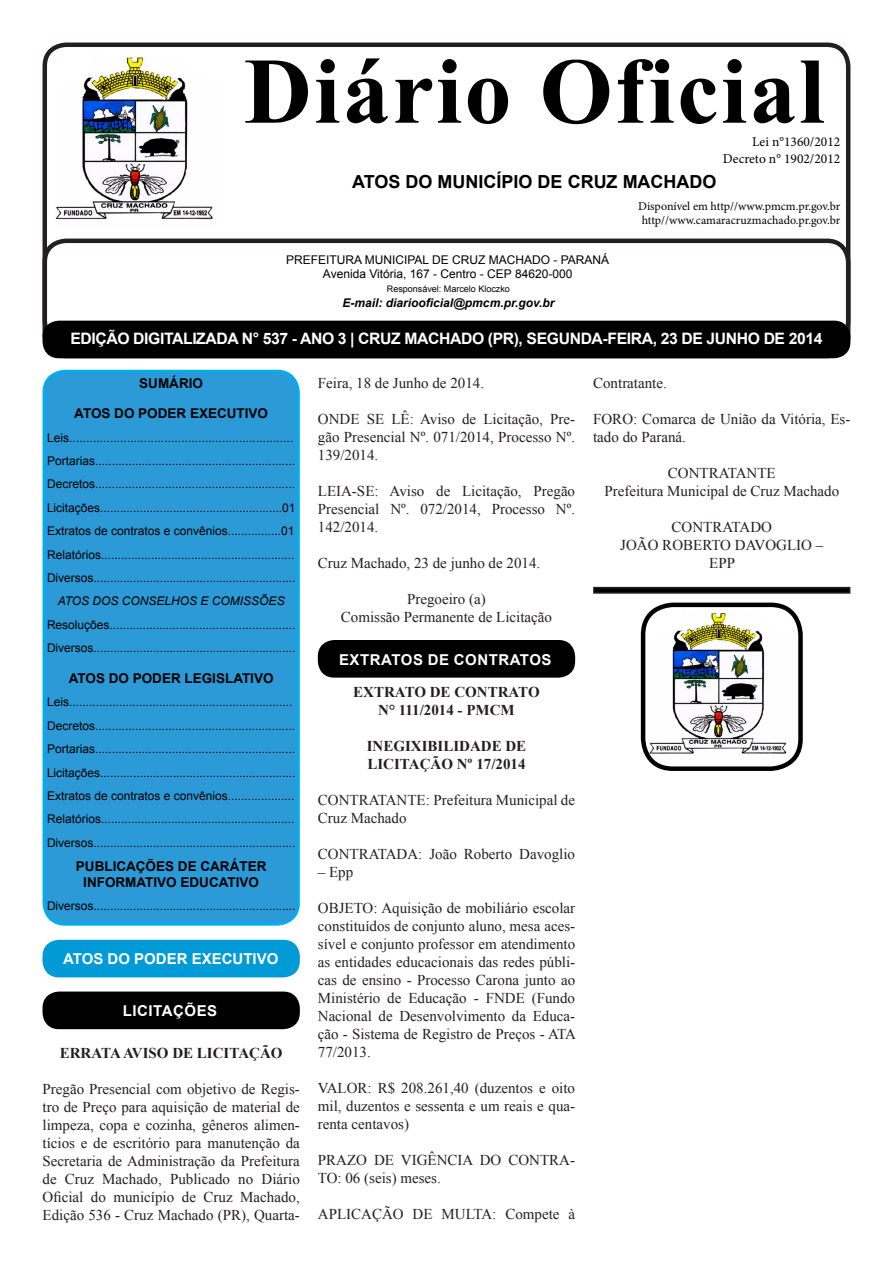
<style>
.page{position:relative;width:893px;height:1263px;background:#fff}
.page>*{position:absolute;margin:0;border:0;box-sizing:border-box;transform-origin:0 0}
.t1{font:700 93.9px "Times New Roman";letter-spacing:.025em;color:#000}
.t2{font:700 18px "Arial";color:#000}
.t3{font:700 15.75px "Arial";letter-spacing:-.025em;color:#fff}
.t4{font:15px/18px "Times New Roman";color:#231f20;text-align:justify}
.t5{font:700 15px "Times New Roman";color:#231f20}
.t6{font:700 15px "Arial";letter-spacing:.035em;color:#fff}
.t7{font:700 15px "Arial";letter-spacing:.015em;color:#fff}
.t8{font:700 13.5px "Arial";color:#000}
.t9{font:13.5px "Minion Pro";color:#000}
.t10{font:12px "Arial";color:#000}
.t11{font:12px "Minion Pro";letter-spacing:-.005em;color:#000}
.t12{font:italic 700 12px "Arial";color:#000}
.t13{font:italic 12px "Arial";color:#000}
.t14{font:9px "Arial";color:#000}
</style>
<div class="page">
<div style="left:43px;top:43px;width:807px;height:301px;border:4px solid #231f20;border-radius:21px"></div>
<div style="left:43px;top:239px;width:807px;height:119px;border:4px solid #231f20;border-radius:21px"></div>
<div style="left:44px;top:371px;width:254px;height:553px;background:#2b9ad6;border-radius:21px"></div>
<div style="left:43px;top:370px;width:257px;height:556px;border:3px solid #00aeef;border-radius:21px"></div>
<div style="left:43px;top:321px;width:807px;height:37px;background:#000;border-radius:16px"></div>
<img style="left:55px;top:55px;width:158px;height:165px">
<div style="left:43px;top:940px;width:257px;height:37px;background:#009bd6;border-radius:16px"></div>
<div style="left:43px;top:991px;width:257px;height:38px;background:#000;border-radius:16px"></div>
<div style="left:318px;top:640px;width:257px;height:38px;background:#000;border-radius:16px"></div>
<img style="left:646px;top:611px;width:152px;height:152px">
<div style="left:641px;top:603px;width:162px;height:168px;border:4px solid #000;border-radius:30px"></div>
<svg style="left:593px;top:586px;width:258px;height:8px;background:#333232"></svg>
<p class="t1" style="left:244px;top:24px;width:582px">Diário Oficial</p>
<p class="t9" style="left:752px;top:133px;width:90px">Lei n°1360/2012</p>
<p class="t9" style="left:723px;top:149px;width:119px">Decreto n° 1902/2012</p>
<p class="t2" style="left:352px;top:169px;width:366px">ATOS DO MUNICÍPIO DE CRUZ MACHADO</p>
<p class="t11" style="left:638px;top:198px;width:204px">Disponível em http//www.pmcm.pr.gov.br</p>
<p class="t11" style="left:642px;top:212px;width:200px">http//www.camaracruzmachado.pr.gov.br</p>
<p class="t10" style="left:286px;top:251px;width:325px">PREFEITURA MUNICIPAL DE CRUZ MACHADO - PARANÁ</p>
<p class="t10" style="left:323px;top:266px;width:251px">Avenida Vitória, 167 - Centro - CEP 84620-000</p>
<p class="t14" style="left:387px;top:282px;width:125px">Responsável: Marcelo Kloczko</p>
<p class="t12" style="left:343px;top:294px;width:213px">E-mail: diariooficial@pmcm.pr.gov.br</p>
<p class="t3" style="left:70px;top:327px;width:754px">EDIÇÃO DIGITALIZADA N° 537 - ANO 3 | CRUZ MACHADO (PR), SEGUNDA-FEIRA, 23 DE JUNHO DE 2014</p>
<p class="t8" style="left:139px;top:373px;width:65px">SUMÁRIO</p>
<p class="t8" style="left:74px;top:404px;width:195px">ATOS DO PODER EXECUTIVO</p>
<p class="t10" style="left:47px;top:429px;width:248px">Leis..................................................................</p>
<p class="t10" style="left:47px;top:453px;width:250px">Portarias............................................................</p>
<p class="t10" style="left:47px;top:476px;width:250px">Decretos............................................................</p>
<p class="t10" style="left:47px;top:499px;width:250px">Licitações.......................................................01</p>
<p class="t10" style="left:47px;top:523px;width:249px">Extratos de contratos e convênios................01</p>
<p class="t10" style="left:47px;top:546px;width:249px">Relatórios..........................................................</p>
<p class="t10" style="left:47px;top:570px;width:250px">Diversos.............................................................</p>
<p class="t13" style="left:58px;top:593px;width:228px">ATOS DOS CONSELHOS E COMISSÕES</p>
<p class="t10" style="left:47px;top:616px;width:250px">Resoluções........................................................</p>
<p class="t10" style="left:47px;top:640px;width:250px">Diversos.............................................................</p>
<p class="t8" style="left:69px;top:669px;width:206px">ATOS DO PODER LEGISLATIVO</p>
<p class="t10" style="left:47px;top:694px;width:247px">Leis...................................................................</p>
<p class="t10" style="left:47px;top:717px;width:250px">Decretos............................................................</p>
<p class="t10" style="left:47px;top:741px;width:250px">Portarias............................................................</p>
<p class="t10" style="left:47px;top:764px;width:250px">Licitações...........................................................</p>
<p class="t10" style="left:47px;top:787px;width:249px">Extratos de contratos e convênios....................</p>
<p class="t10" style="left:47px;top:811px;width:249px">Relatórios..........................................................</p>
<p class="t10" style="left:47px;top:834px;width:250px">Diversos.............................................................</p>
<p class="t8" style="left:76px;top:856px;width:192px">PUBLICAÇÕES DE CARÁTER</p>
<p class="t8" style="left:83px;top:873px;width:177px">INFORMATIVO EDUCATIVO</p>
<p class="t10" style="left:47px;top:898px;width:250px">Diversos.............................................................</p>
<p class="t4" style="left:318px;top:374px;width:168px">Feira, 18 de Junho de 2014.</p>
<p class="t4" style="left:318px;top:410px;width:259px">ONDE SE LÊ: Aviso de Licitação, Pre&shy;gão Presencial Nº. 071/2014, Processo Nº.<br>139/2014.</p>
<p class="t4" style="left:318px;top:482px;width:259px">LEIA-SE: Aviso de Licitação, Pregão Presencial Nº. 072/2014, Processo Nº.<br>142/2014.</p>
<p class="t4" style="left:318px;top:554px;width:224px">Cruz Machado, 23 de junho de 2014.</p>
<p class="t4" style="left:407px;top:590px;width:80px">Pregoeiro (a)</p>
<p class="t4" style="left:341px;top:608px;width:213px">Comissão Permanente de Licitação</p>
<p class="t6" style="left:339px;top:649px;width:214px">EXTRATOS DE CONTRATOS</p>
<p class="t5" style="left:353px;top:681px;width:188px">EXTRATO DE CONTRATO</p>
<p class="t5" style="left:378px;top:699px;width:138px">N° 111/2014 - PMCM</p>
<p class="t5" style="left:367px;top:735px;width:161px">INEGIXIBILIDADE DE</p>
<p class="t5" style="left:367px;top:753px;width:160px">LICITAÇÃO Nº 17/2014</p>
<p class="t4" style="left:318px;top:790px;width:259px">CONTRATANTE: Prefeitura Municipal de<br>Cruz Machado</p>
<p class="t4" style="left:318px;top:844px;width:259px">CONTRATADA: João Roberto Davoglio</p>
<p class="t4" style="left:318px;top:862px;width:37px">– Epp</p>
<p class="t4" style="left:318px;top:898px;width:260px">OBJETO: Aquisição de mobiliário escolar constituídos de conjunto aluno, mesa aces&shy;sível e conjunto professor em atendimento as entidades educacionais das redes públi&shy;cas de ensino - Processo Carona junto ao Ministério de Educação - FNDE (Fundo Nacional de Desenvolvimento da Educa&shy;ção - Sistema de Registro de Preços - ATA 77/2013.</p>
<p class="t4" style="left:318px;top:1078px;width:259px">VALOR: R$ 208.261,40 (duzentos e oito mil, duzentos e sessenta e um reais e qua&shy;renta centavos)</p>
<p class="t4" style="left:318px;top:1150px;width:259px">PRAZO DE VIGÊNCIA DO CONTRA-<br>TO: 06 (seis) meses.</p>
<p class="t4" style="left:318px;top:1204px;width:259px">APLICAÇÃO DE MULTA: Compete à</p>
<p class="t4" style="left:593px;top:374px;width:75px">Contratante.</p>
<p class="t4" style="left:593px;top:410px;width:259px">FORO: Comarca de União da Vitória, Es&shy;tado do Paraná.</p>
<p class="t4" style="left:668px;top:464px;width:109px">CONTRATANTE</p>
<p class="t4" style="left:604px;top:482px;width:236px">Prefeitura Municipal de Cruz Machado</p>
<p class="t4" style="left:672px;top:518px;width:102px">CONTRATADO</p>
<p class="t4" style="left:620px;top:536px;width:205px;text-align:center">JOÃO ROBERTO DAVOGLIO –<br>EPP</p>
<p class="t7" style="left:63px;top:948px;width:217px">ATOS DO PODER EXECUTIVO</p>
<p class="t6" style="left:123px;top:1000px;width:96px">LICITAÇÕES</p>
<p class="t5" style="left:60px;top:1042px;width:224px">ERRATA AVISO DE LICITAÇÃO</p>
<p class="t4" style="left:43px;top:1079px;width:259px">Pregão Presencial com objetivo de Regis&shy;tro de Preço para aquisição de material de limpeza, copa e cozinha, gêneros alimen&shy;tícios e de escritório para manutenção da Secretaria de Administração da Prefeitura de Cruz Machado, Publicado no Diário Oficial do município de Cruz Machado, Edição 536 - Cruz Machado (PR), Quarta-</p>
</div>
